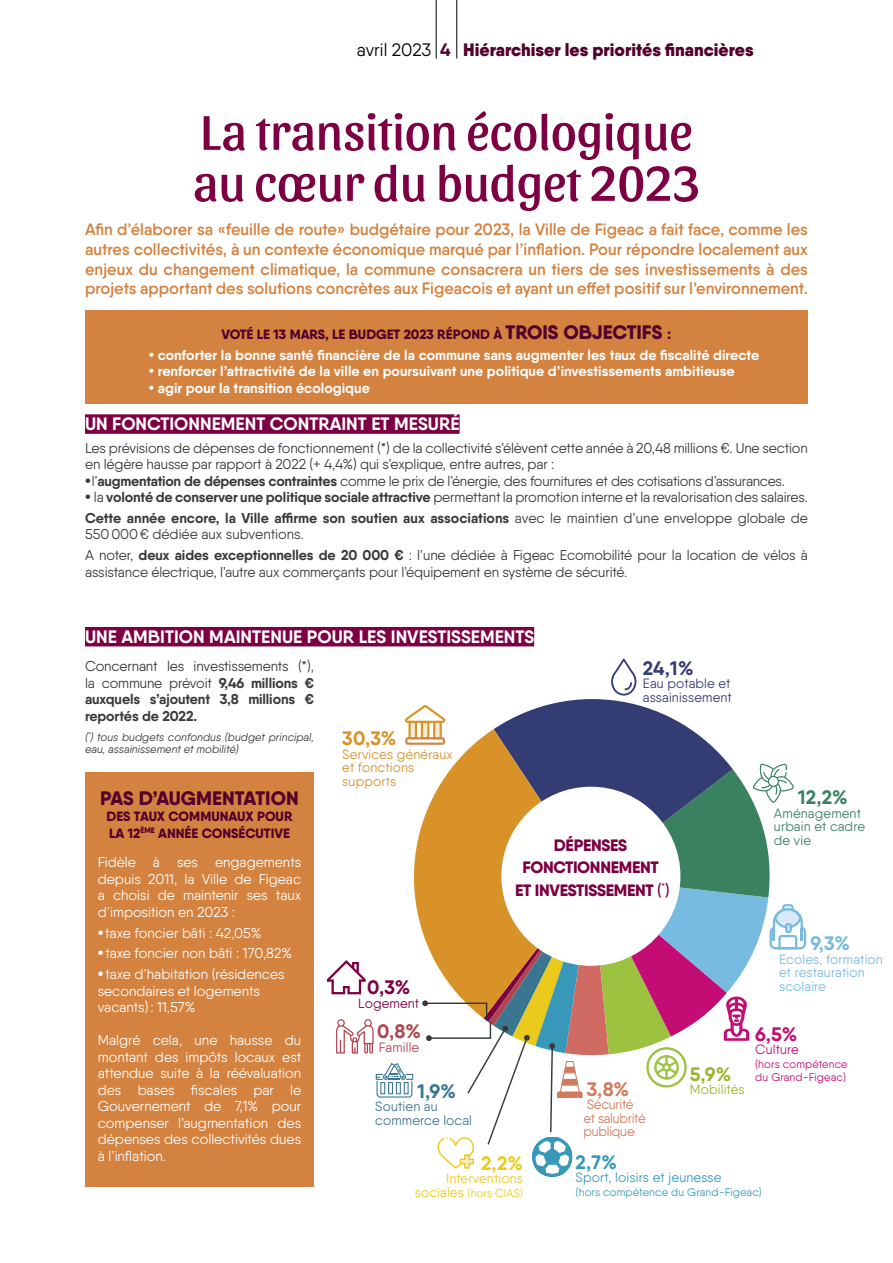
<style>
.page{position:relative;width:893px;height:1263px;background:#fff}
.page>*{position:absolute;margin:0;border:0;box-sizing:border-box;transform-origin:0 0}
.t1{font:51px/51px "Sansita";color:#7c0042}
.t2{font:800 19.5px "Qanelas Soft";color:#52002c}
.t3{font:700 19.5px "Qanelas Soft";color:#d89228}
.t4{font:700 19.5px "Qanelas Soft";color:#39815f}
.t5{font:700 19.5px "Qanelas Soft";color:#333c73}
.t6{font:700 19.5px "Qanelas Soft";color:#78bbe0}
.t7{font:700 19.5px "Qanelas Soft";color:#c30d75}
.t8{font:700 19.5px "Qanelas Soft";color:#d17b5e}
.t9{font:700 19.5px "Qanelas Soft";color:#3898b9}
.t10{font:700 19.5px "Qanelas Soft";color:#eacb1d}
.t11{font:700 19.5px "Qanelas Soft";color:#3a7690}
.t12{font:700 19.5px "Qanelas Soft";color:#b1444f}
.t13{font:700 19.5px "Qanelas Soft";color:#7c0042}
.t14{font:700 18px "Qanelas Soft";color:#fff}
.t15{font:900 18px "Qanelas Soft";color:#52002c}
.t16{font:600 16.5px/19.5px "Qanelas Soft";color:#d4823f;text-align:justify}
.t17{font:800 16.5px/22.5px "Qanelas Soft";letter-spacing:-.02em;color:#7c0042;text-align:center}
.t18{font:14.25px/16.5px "Qanelas Soft";letter-spacing:-.01em;color:#393939}
.t19{font:14.25px/16.5px "Qanelas Soft";color:#fff;text-align:justify}
.t20{font:700 14.25px/16.5px "Qanelas Soft";letter-spacing:-.01em;color:#393939}
.t21{font:700 14.25px "Qanelas Soft";color:#fff}
.t22{font:800 13.5px/16.5px "Qanelas Soft";color:#52002c}
.t23{font:13.5px/13.5px "Qanelas Soft";letter-spacing:.01em;color:#78bbe0}
.t24{font:13.5px/13.5px "Qanelas Soft";letter-spacing:.01em;color:#d89228}
.t25{font:13.5px/13.5px "Qanelas Soft";letter-spacing:.01em;color:#39815f}
.t26{font:13.5px/13.5px "Qanelas Soft";letter-spacing:-.02em;color:#d17b5e}
.t27{font:13.5px/13.5px "Qanelas Soft";letter-spacing:.01em;color:#333c73}
.t28{font:13.5px "Qanelas Soft";letter-spacing:.01em;color:#3898b9}
.t29{font:13.5px/13.5px "Qanelas Soft";letter-spacing:.01em;color:#3a7690}
.t30{font:13.5px "Qanelas Soft";letter-spacing:.01em;color:#eacb1d}
.t31{font:13.5px "Qanelas Soft";letter-spacing:.01em;color:#98b830}
.t32{font:13.5px "Qanelas Soft";letter-spacing:.01em;color:#7c0042}
.t33{font:13.5px "Qanelas Soft";letter-spacing:.01em;color:#c30d75}
.t34{font:13.5px "Qanelas Soft";letter-spacing:.01em;color:#b1444f}
.t35{font:italic 11.25px/12px "Qanelas Soft";color:#393939}
.t36{font:11.25px/13.5px "Qanelas Soft";letter-spacing:.01em;color:#c30d75;text-align:right}
.t37{font:11.25px "Qanelas Soft";letter-spacing:.01em;color:#3898b9}
.t38{font:11.25px "Qanelas Soft";letter-spacing:.01em;color:#eacb1d}
.s1{font-weight:400;color:#000}
.s2{font-weight:700}
.s3{font-size:19.5px}
.s4{font-size:15px}
.s5{font-weight:800;font-size:15px}
.s6{font-weight:400}
.s7{font-weight:500}
.s8{font-size:13.5px}
.s9{font-weight:700;font-size:19.5px;color:#98b830}
</style>
<div class="page">
<hr style="left:436px;top:0;width:1px;height:58px;background:#000">
<hr style="left:456px;top:0;width:1px;height:58px;background:#000">
<div style="left:85px;top:414px;width:375px;height:20px;background:#7c0042"></div>
<div style="left:85px;top:627px;width:449px;height:19px;background:#7c0042"></div>
<div style="left:85px;top:310px;width:723px;height:94px;background:#d4823f"></div>
<div style="left:85px;top:772px;width:229px;height:415px;background:#d4823f"></div>
<svg style="left:405px;top:705px;width:40px;height:24px"></svg>
<svg style="left:376px;top:1063px;width:37px;height:34px"></svg>
<svg style="left:494px;top:695px;width:235px;height:69px;fill:#333c73"></svg>
<svg style="left:405px;top:729px;width:187px;height:201px"></svg>
<svg style="left:422px;top:764px;width:384px;height:412px"></svg>
<svg style="left:327px;top:960px;width:39px;height:34px"></svg>
<svg style="left:336px;top:1019px;width:38px;height:34px"></svg>
<svg style="left:611px;top:659px;width:26px;height:36px"></svg>
<p class="t15" style="left:357px;top:38px;width:398px"><span class="s1">avril 2023</span> <span class="s2">4</span> Hiérarchiser les priorités financières</p>
<h1 class="t1" style="left:193px;top:107px;width:509px">La transition écologique au cœur du budget 2023</h1>
<p class="t16" style="left:85px;top:220px;width:724px">Afin d’élaborer sa «feuille de route» budgétaire pour 2023, la Ville de Figeac a fait face, comme les autres collectivités, à un contexte économique marqué par l’inflation. Pour répondre localement aux enjeux du changement climatique, la commune consacrera un tiers de ses investissements à des projets apportant des solutions concrètes aux Figeacois et ayant un effet positif sur l’environnement.</p>
<p class="t22" style="left:221px;top:326px;width:451px">VOTÉ LE 13 MARS, LE BUDGET 2023 RÉPOND À <span class="s3">TROIS OBJECTIFS</span> <span class="s4">:</span></p>
<p class="t21" style="left:149px;top:346px;width:612px"><span class="s4">•</span> conforter la bonne santé financière de la commune sans augmenter les taux de fiscalité directe</p>
<p class="t21" style="left:149px;top:362px;width:587px"><span class="s4">•</span> renforcer l’attractivité de la ville en poursuivant une politique d’investissements ambitieuse</p>
<p class="t21" style="left:149px;top:379px;width:223px"><span class="s4">•</span> agir pour la transition écologique</p>
<p class="t14" style="left:85px;top:412px;width:376px">UN FONCTIONNEMENT CONTRAINT ET MESURÉ</p>
<p class="t18" style="left:85px;top:439px;width:724px">Les prévisions de dépenses de fonctionnement (*) de la collectivité s’élèvent cette année à 20,48 millions €. Une section en légère hausse par rapport à 2022 (+ 4,4%) qui s’explique, entre autres, par :</p>
<p class="t18" style="left:85px;top:472px;width:701px"><span class="s5">•</span>l’<span class="s2">augmentation de dépenses contraintes</span> comme le prix de l’énergie, des fournitures et des cotisations d’assurances.</p>
<p class="t20" style="left:85px;top:487px;width:724px;line-height:20.7px"><span class="s5">•</span> <span class="s6">la</span> volonté de conserver une politique sociale attractive <span class="s6">permettant la promotion interne et la revalorisation des salaires.<br></span>Cette année encore, la Ville affirme son soutien aux associations <span class="s6">avec le maintien d’une enveloppe globale de</span></p>
<p class="t18" style="left:85px;top:524px;width:724px;line-height:20.7px">550000€ dédiée aux subventions.<br>A noter, <span class="s2">deux aides exceptionnelles de 20 000 €</span> : l’une dédiée à Figeac Ecomobilité pour la location de vélos à</p>
<p class="t18" style="left:85px;top:563px;width:544px">assistance électrique, l’autre aux commerçants pour l’équipement en système de sécurité.</p>
<p class="t14" style="left:85px;top:625px;width:451px">UNE AMBITION MAINTENUE POUR LES INVESTISSEMENTS</p>
<p class="t20" style="left:85px;top:658px;width:230px;text-align:justify"><span class="s6">Concernant les investissements (*), la commune prévoit</span> 9,46 millions € auxquels s’ajoutent 3,8 millions € reportés de 2022.</p>
<p class="t35" style="left:85px;top:731px;width:230px">(<sup>*</sup>) tous budgets confondus (budget principal, eau, assainissement et mobilité)</p>
<h2 class="t2" style="left:100px;top:786px;width:200px">PAS D’AUGMENTATION</h2>
<p class="t22" style="left:107px;top:808px;width:188px">DES TAUX COMMUNAUX POUR<br>LA 12<sup>ÈME</sup> ANNÉE CONSÉCUTIVE</p>
<p class="t19" style="left:98px;top:854px;width:205px">Fidèle à ses engagements depuis 2011, la Ville de Figeac a choisi de maintenir ses taux d’imposition en 2023 :</p>
<p class="t19" style="left:98px;top:924px;width:165px"><span class="s5">•</span>taxe foncier bâti : 42,05%</p>
<p class="t19" style="left:98px;top:945px;width:196px"><span class="s5">•</span>taxe foncier non bâti : 170,82%</p>
<p class="t19" style="left:98px;top:966px;width:188px;text-align:left"><span class="s5">•</span>taxe d’habitation (résidences secondaires et logements vacants): 11,57%</p>
<p class="t19" style="left:98px;top:1032px;width:205px">Malgré cela, une hausse du montant des impôts locaux est attendue suite à la réévaluation des bases fiscales par le Gouvernement de 7,1% pour compenser l’augmentation des dépenses des collectivités dues à l’inflation.</p>
<h2 class="t3" style="left:342px;top:726px;width:55px">30,3%</h2>
<p class="t24" style="left:342px;top:747px;width:112px">Services généraux et fonctions supports</p>
<h2 class="t5" style="left:643px;top:656px;width:52px">24,1%</h2>
<p class="t27" style="left:643px;top:677px;width:90px">Eau potable et assainissement</p>
<p class="t17" style="left:515px;top:833px;width:156px">DÉPENSES<br>FONCTIONNEMENT<br>ET INVESTISSEMENT <span class="s7">(</span><sup>*</sup><span class="s7">)</span></p>
<h2 class="t4" style="left:798px;top:785px;width:51px">12,2%</h2>
<p class="t25" style="left:774px;top:806px;width:93px">Aménagement urbain et cadre de vie</p>
<h2 class="t13" style="left:367px;top:975px;width:45px">0,3%</h2>
<p class="t32" style="left:358px;top:995px;width:62px">Logement</p>
<h2 class="t12" style="left:377px;top:1019px;width:45px">0,8%</h2>
<p class="t34" style="left:379px;top:1039px;width:42px">Famille</p>
<h2 class="t11" style="left:417px;top:1079px;width:40px">1,9%</h2>
<p class="t29" style="left:375px;top:1100px;width:98px">Soutien au commerce local</p>
<h2 class="t10" style="left:481px;top:1150px;width:43px">2,2%</h2>
<p class="t30" style="left:446px;top:1170px;width:78px">Interventions</p>
<p class="t38" style="left:415px;top:1186px;width:110px"><span class="s8">sociales</span> (hors CIAS)</p>
<h2 class="t6" style="left:810px;top:931px;width:41px">9,3%</h2>
<p class="t23" style="left:779px;top:952px;width:105px">Ecoles, formation et restauration scolaire</p>
<h2 class="t7" style="left:755px;top:1022px;width:44px">6,5%</h2>
<p class="t33" style="left:755px;top:1041px;width:45px">Culture</p>
<p class="t36" style="left:690px;top:1057px;width:159px">(hors compétence<br><span class="s9">5,9%</span> du Grand-Figeac)</p>
<h2 class="t8" style="left:587px;top:1077px;width:44px">3,8%</h2>
<p class="t31" style="left:690px;top:1081px;width:56px">Mobilités</p>
<p class="t26" style="left:584px;top:1097px;width:64px">Sécurité<br>et salubrité publique</p>
<h2 class="t9" style="left:576px;top:1150px;width:43px">2,7%</h2>
<p class="t28" style="left:576px;top:1169px;width:147px">Sport, loisirs et jeunesse</p>
<p class="t37" style="left:576px;top:1185px;width:188px">(hors compétence du Grand-Figeac)</p>
</div>
